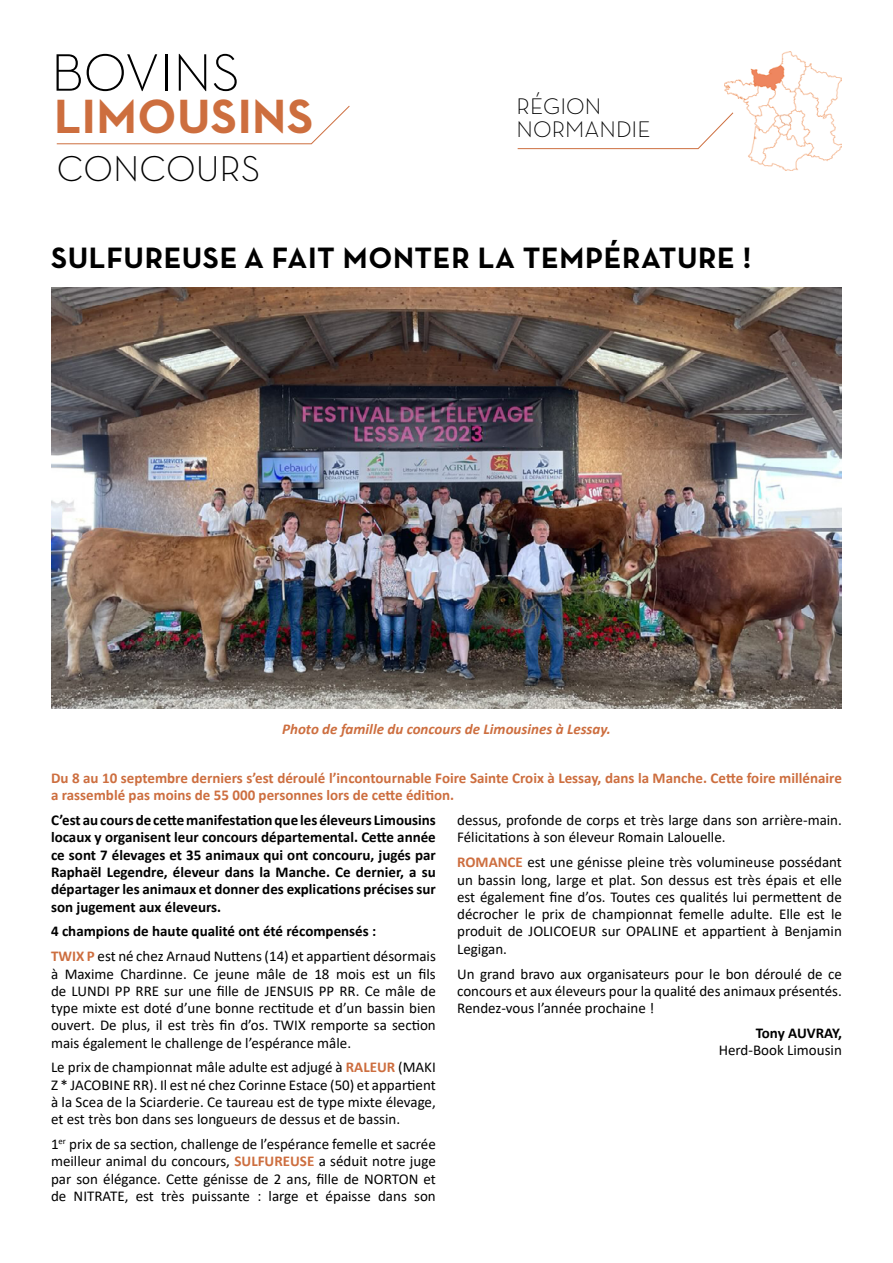
<style>
.page{position:relative;width:893px;height:1263px;background:#fff}
.page>*{position:absolute;margin:0;border:0;box-sizing:border-box;transform-origin:0 0}
.t1{font:300 53.55px "Neutra Text";color:#000}
.t2{font:700 48.9px "Neutra Text";letter-spacing:.01em;color:#cd6e3e}
.t3{font:300 36.6px "Neutra Text";color:#000}
.t4{font:700 30px "Neutra Text";letter-spacing:.02em;color:#000}
.t5{font:300 22.95px/23px "Neutra Text";color:#000}
.t6{font:15px/17.2px "Calibri";color:#000;text-align:justify}
.t7{font:700 15px/17.2px "Calibri";color:#000;text-align:justify}
.t8{font:700 15px/17.2px "Calibri";color:#cd6e3f}
.t9{font:italic 700 15px "Calibri";color:#cd6e3f}
.s1{font-weight:700}
.s2{font-weight:700;color:#cd6e3f}
</style>
<div class="page">
<svg style="left:56px;top:105px;width:294px;height:40px"></svg>
<img style="left:724px;top:51px;width:118px;height:119px">
<svg style="left:517px;top:112px;width:217px;height:37px"></svg>
<img style="left:52px;top:287px;width:789px;height:421px">
<h1 class="t1" style="left:51px;top:40px;width:190px">BOVINS</h1>
<h2 class="t2" style="left:54px;top:86px;width:261px">LIMOUSINS</h2>
<h3 class="t3" style="left:57px;top:147px;width:205px">CONCOURS</h3>
<h3 class="t5" style="left:517px;top:94px;width:135px">RÉGION<br>NORMANDIE</h3>
<h3 class="t4" style="left:51px;top:239px;width:702px">SULFUREUSE A FAIT MONTER LA TEMPÉRATURE !</h3>
<p class="t9" style="left:282px;top:719px;width:330px">Photo de famille du concours de Limousines à Lessay.</p>
<p class="t8" style="left:51px;top:769px;width:792px">Du 8 au 10 septembre derniers s’est déroulé l’incontournable Foire Sainte Croix à Lessay, dans la Manche. Cette foire millénaire a rassemblé pas moins de 55 000 personnes lors de cette édition.</p>
<p class="t7" style="left:51px;top:811px;width:386px">C’est au cours de cette manifestation que les éleveurs Limousins locaux y organisent leur concours départemental. Cette année ce sont 7 élevages et 35 animaux qui ont concouru, jugés par Raphaël Legendre, éleveur dans la Manche. Ce dernier, a su départager les animaux et donner des explications précises sur son jugement aux éleveurs.</p>
<p class="t6" style="left:51px;top:918px;width:386px;line-height:24.9px"><span class="s1">4 champions de haute qualité ont été récompensés :<br></span><span class="s2">TWIX P</span> est né chez Arnaud Nuttens (14) et appartient désormais</p>
<p class="t6" style="left:51px;top:964px;width:386px">à Maxime Chardinne. Ce jeune mâle de 18 mois est un fils de LUNDI PP RRE sur une fille de JENSUIS PP RR. Ce mâle de type mixte est doté d’une bonne rectitude et d’un bassin bien ouvert. De plus, il est très fin d’os. TWIX remporte sa section mais également le challenge de l’espérance mâle.</p>
<p class="t6" style="left:51px;top:1058px;width:386px">Le prix de championnat mâle adulte est adjugé à <span class="s2">RALEUR</span> (MAKI Z * JACOBINE RR). Il est né chez Corinne Estace (50) et appartient à la Scea de la Sciarderie. Ce taureau est de type mixte élevage, et est très bon dans ses longueurs de dessus et de bassin.</p>
<p class="t6" style="left:51px;top:1135px;width:386px">1<sup>er</sup> prix de sa section, challenge de l’espérance femelle et sacrée meilleur animal du concours, <span class="s2">SULFUREUSE</span> a séduit notre juge par son élégance. Cette génisse de 2 ans, fille de NORTON et de NITRATE, est très puissante : large et épaisse dans son</p>
<p class="t6" style="left:457px;top:811px;width:386px">dessus, profonde de corps et très large dans son arrière-main.<br>Félicitations à son éleveur Romain Lalouelle.</p>
<p class="t6" style="left:457px;top:853px;width:386px"><span class="s2">ROMANCE</span> est une génisse pleine très volumineuse possédant un bassin long, large et plat. Son dessus est très épais et elle est également fine d’os. Toutes ces qualités lui permettent de décrocher le prix de championnat femelle adulte. Elle est le produit de JOLICOEUR sur OPALINE et appartient à Benjamin Legigan.</p>
<p class="t6" style="left:457px;top:964px;width:386px">Un grand bravo aux organisateurs pour le bon déroulé de ce concours et aux éleveurs pour la qualité des animaux présentés.<br>Rendez-vous l’année prochaine !</p>
<p class="t7" style="left:756px;top:1024px;width:88px">Tony AUVRAY,</p>
<p class="t6" style="left:719px;top:1041px;width:125px">Herd-Book Limousin</p>
</div>
